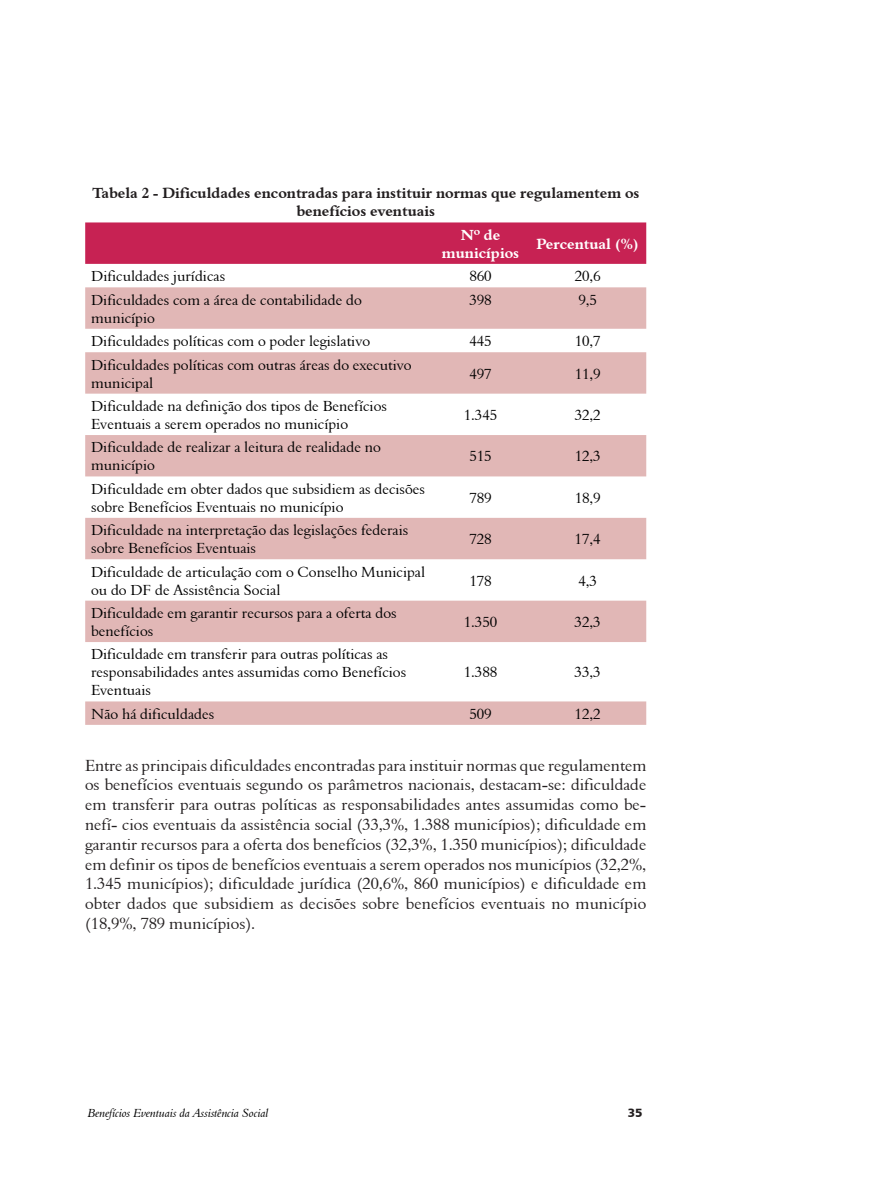
<style>
.page{position:relative;width:893px;height:1195px;background:#fff}
.page>*{position:absolute;margin:0;border:0;box-sizing:border-box;transform-origin:0 0}
.t1{font:16.5px/19.8px "Aldine 401 BT Roman A";letter-spacing:.005em;color:#231f20;text-align:justify}
.t2{font:15px/18px "Aldine 401 BT Roman A";color:#000}
.t3{font:15px/18px "Aldine 401 BT Bold A";color:#231f20;text-align:center}
.t4{font:15px/18px "Aldine 401 BT Bold A";color:#fff;text-align:center}
.t5{font:12px "Aldine 401 BT Italic A";color:#000}
.t6{font:12px "Humanist 777 BT Black B";color:#231f20}
</style>
<div class="page">
<div style="left:85px;top:222px;width:561px;height:42px;background:#c72253"></div>
<svg style="left:85px;top:287px;width:561px;height:355px;fill:#e1b7b6"></svg>
<svg style="left:85px;top:701px;width:561px;height:24px"></svg>
<p class="t3" style="left:92px;top:184px;width:549px">Tabela 2 - Dificuldades encontradas para instituir normas que regulamentem os benefícios eventuais</p>
<p class="t4" style="left:442px;top:226px;width:79px">Nº de municípios</p>
<p class="t4" style="left:536px;top:235px;width:104px">Percentual (%)</p>
<p class="t2" style="left:91px;top:267px;width:135px">Dificuldades jurídicas</p>
<p class="t2" style="left:469px;top:267px;width:24px">860</p>
<p class="t2" style="left:575px;top:267px;width:27px">20,6</p>
<p class="t2" style="left:91px;top:290px;width:272px">Dificuldades com a área de contabilidade do município</p>
<p class="t2" style="left:469px;top:290px;width:24px">398</p>
<p class="t2" style="left:578px;top:290px;width:20px">9,5</p>
<p class="t2" style="left:91px;top:332px;width:280px">Dificuldades políticas com o poder legislativo</p>
<p class="t2" style="left:469px;top:332px;width:24px">445</p>
<p class="t2" style="left:575px;top:332px;width:27px">10,7</p>
<p class="t2" style="left:91px;top:355px;width:322px">Dificuldades políticas com outras áreas do executivo municipal</p>
<p class="t2" style="left:469px;top:364px;width:24px">497</p>
<p class="t2" style="left:575px;top:364px;width:27px">11,9</p>
<p class="t2" style="left:91px;top:397px;width:297px">Dificuldade na definição dos tipos de Benefícios<br>Eventuais a serem operados no município</p>
<p class="t2" style="left:464px;top:406px;width:35px">1.345</p>
<p class="t2" style="left:575px;top:406px;width:27px">32,2</p>
<p class="t2" style="left:91px;top:438px;width:291px">Dificuldade de realizar a leitura de realidade no município</p>
<p class="t2" style="left:469px;top:447px;width:24px">515</p>
<p class="t2" style="left:575px;top:447px;width:27px">12,3</p>
<p class="t2" style="left:91px;top:480px;width:335px">Dificuldade em obter dados que subsidiem as decisões sobre Benefícios Eventuais no município</p>
<p class="t2" style="left:469px;top:489px;width:24px">789</p>
<p class="t2" style="left:575px;top:489px;width:27px">18,9</p>
<p class="t2" style="left:91px;top:521px;width:319px">Dificuldade na interpretação das legislações federais sobre Benefícios Eventuais</p>
<p class="t2" style="left:469px;top:530px;width:24px">728</p>
<p class="t2" style="left:575px;top:530px;width:27px">17,4</p>
<p class="t2" style="left:91px;top:562px;width:335px">Dificuldade de articulação com o Conselho Municipal ou do DF de Assistência Social</p>
<p class="t2" style="left:469px;top:571px;width:24px">178</p>
<p class="t2" style="left:578px;top:571px;width:20px">4,3</p>
<p class="t2" style="left:91px;top:604px;width:307px">Dificuldade em garantir recursos para a oferta dos benefícios</p>
<p class="t2" style="left:464px;top:613px;width:35px">1.350</p>
<p class="t2" style="left:575px;top:613px;width:27px">32,3</p>
<p class="t2" style="left:91px;top:645px;width:317px">Dificuldade em transferir para outras políticas as responsabilidades antes assumidas como Benefícios<br>Eventuais</p>
<p class="t2" style="left:464px;top:663px;width:35px">1.388</p>
<p class="t2" style="left:575px;top:663px;width:27px">33,3</p>
<p class="t2" style="left:91px;top:705px;width:125px">Não há dificuldades</p>
<p class="t2" style="left:469px;top:705px;width:24px">509</p>
<p class="t2" style="left:575px;top:705px;width:27px">12,2</p>
<p class="t1" style="left:85px;top:755px;width:563px">Entre as principais dificuldades encontradas para instituir normas que regulamentem os benefícios eventuais segundo os parâmetros nacionais, destacam-se: dificuldade em transferir para outras políticas as responsabilidades antes assumidas como be&shy;nefí- cios eventuais da assistência social (33,3%, 1.388 municípios); dificuldade em garantir recursos para a oferta dos benefícios (32,3%, 1.350 municípios); dificuldade em definir os tipos de benefícios eventuais a serem operados nos municípios (32,2%, 1.345 municípios); dificuldade jurídica (20,6%, 860 municípios) e dificuldade em obter dados que subsidiem as decisões sobre benefícios eventuais no município (18,9%, 789 municípios).</p>
<p class="t5" style="left:88px;top:1105px;width:182px">Benefícios Eventuais da Assistência Social</p>
<p class="t6" style="left:628px;top:1105px;width:16px">35</p>
</div>
